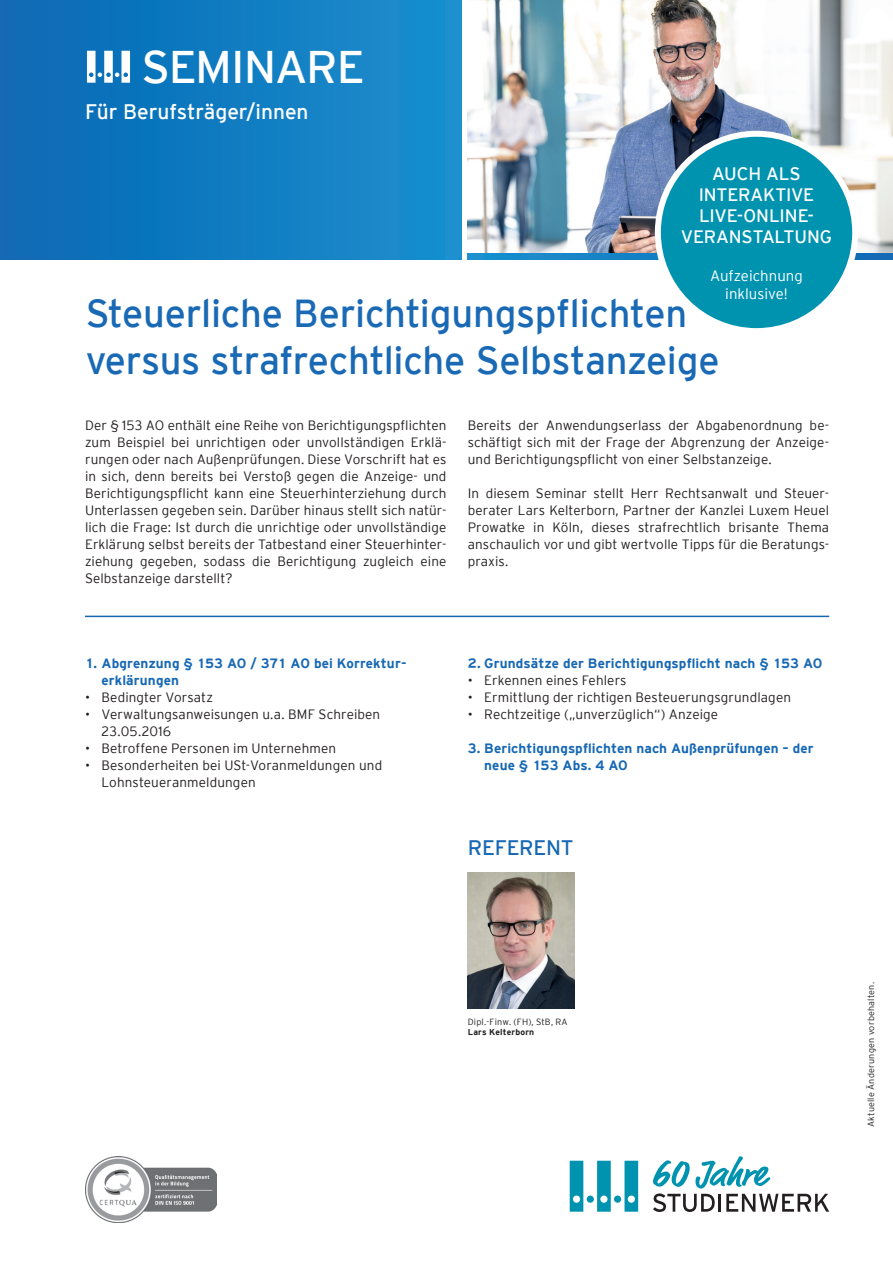
<style>
.page{position:relative;width:893px;height:1263px;background:#fff}
.page>*{position:absolute;margin:0;border:0;box-sizing:border-box;transform-origin:0 0}
.Titelseite_Klassifiz{font:45.6px "Interstate Plus";letter-spacing:-.03em;color:#fff}
.t1{font:39px/46.8px "Interstate Plus";letter-spacing:-.01em;color:#1768b4}
.Titelseite_Beruf{font:21px "Interstate Plus";letter-spacing:-.005em;color:#fff}
.Subline_Versalien_Be{font:21px "Interstate Plus";letter-spacing:-.01em;color:#1768b4}
.t2{font:18px/21px "Interstate Plus";letter-spacing:-.01em;color:#fff;text-align:center}
.t3{font:300 15px/18px "Interstate Plus";color:#fff;text-align:center}
.Copy_NEG_9{font:300 13.5px/17px "Interstate Plus";letter-spacing:.005em;color:#231f20;text-align:justify}
.Subline_Versalien_Be-2{font:300 13.5px/17px "Interstate Plus";letter-spacing:.005em;color:#231f20}
.Subline_Versalien_Be-3{font:700 13.5px/17px "Interstate Plus";letter-spacing:.01em;color:#1768b4}
.Copy_POS_9{font:300 9px "Interstate Plus";letter-spacing:.02em;color:#231f20}
.Copy_POS_9-2{font:700 8.55px "Interstate Plus";letter-spacing:.025em;color:#231f20}
</style>
<div class="page">
<div style="left:0;top:0;width:461px;height:259px;background:linear-gradient(to right,#0b68b3,#188fcf)"></div>
<img style="left:468px;top:0;width:425px;height:253px">
<svg style="left:468px;top:253px;width:425px;height:6px"></svg>
<svg style="left:87px;top:51px;width:43px;height:32px"></svg>
<img style="left:85px;top:1156px;width:131px;height:67px">
<div style="left:658px;top:134px;width:197px;height:197px;background:#0093b0;border-radius:50%"></div>
<div style="left:655px;top:131px;width:203px;height:203px;border:6px solid #fff;border-radius:50%"></div>
<hr style="left:85px;top:616px;width:744px;height:1px;background:#1768b4">
<div style="left:587px;top:1195px;width:7px;height:8px;background:#0093b0;border-radius:50%"></div>
<svg style="left:624px;top:1161px;width:14px;height:51px"></svg>
<svg style="left:570px;top:1161px;width:13px;height:51px"></svg>
<svg style="left:597px;top:1161px;width:14px;height:51px"></svg>
<div style="left:614px;top:1195px;width:7px;height:8px;background:#0093b0;border-radius:50%"></div>
<svg style="left:653px;top:1156px;width:176px;height:56px"></svg>
<img style="left:468px;top:873px;width:106px;height:136px">
<p class="Titelseite_Klassifiz" style="left:141px;top:41px;width:225px">SEMINARE</p>
<p class="Titelseite_Beruf" style="left:85px;top:100px;width:225px">Für Berufsträger/innen</p>
<p class="t2" style="left:681px;top:163px;width:153px">AUCH ALS<br>INTERAKTIVE<br>LIVE-ONLINE-<br>VERANSTALTUNG</p>
<p class="t3" style="left:710px;top:266px;width:94px">Aufzeichnung inklusive!</p>
<h2 class="t1" style="left:85px;top:290px;width:636px">Steuerliche Berichtigungspflichten versus strafrechtliche Selbstanzeige</h2>
<p class="Copy_NEG_9" style="left:468px;top:416px;width:363px">Bereits der Anwendungserlass der Abgabenordnung be&shy;schäftigt sich mit der Frage der Abgrenzung der Anzeige&shy;und Berichtigungspflicht von einer Selbstanzeige.</p>
<p class="Copy_NEG_9" style="left:468px;top:484px;width:363px">In diesem Seminar stellt Herr Rechtsanwalt und Steuer&shy;berater Lars Kelterborn, Partner der Kanzlei Luxem Heuel Prowatke in Köln, dieses strafrechtlich brisante Thema anschaulich vor und gibt wertvolle Tipps für die Beratungs&shy;praxis.</p>
<p class="Copy_NEG_9" style="left:85px;top:416px;width:363px">Der § 153 AO enthält eine Reihe von Berichtigungspflichten zum Beispiel bei unrichtigen oder unvollständigen Erklä&shy;rungen oder nach Außenprüfungen. Diese Vorschrift hat es in sich, denn bereits bei Verstoß gegen die Anzeige- und Berichtigungspflicht kann eine Steuerhinterziehung durch Unterlassen gegeben sein. Darüber hinaus stellt sich natür&shy;lich die Frage: Ist durch die unrichtige oder unvollständige Erklärung selbst bereits der Tatbestand einer Steuerhinter&shy;ziehung gegeben, sodass die Berichtigung zugleich eine Selbstanzeige darstellt?</p>
<p class="Subline_Versalien_Be-3" style="left:102px;top:654px;width:306px;text-indent:-16px">1. Abgrenzung § 153 AO / 371 AO bei Korrektur&shy;erklärungen</p>
<p class="Subline_Versalien_Be-2" style="left:85px;top:688px;width:130px">• Bedingter Vorsatz</p>
<p class="Subline_Versalien_Be-2" style="left:102px;top:705px;width:280px;text-indent:-16px">• Verwaltungsanweisungen u.a. BMF Schreiben<br>23.05.2016</p>
<p class="Subline_Versalien_Be-2" style="left:85px;top:739px;width:253px">• Betroffene Personen im Unternehmen</p>
<p class="Subline_Versalien_Be-2" style="left:102px;top:756px;width:282px;text-indent:-16px">• Besonderheiten bei USt-Voranmeldungen und<br>Lohnsteueranmeldungen</p>
<p class="Subline_Versalien_Be-3" style="left:468px;top:654px;width:356px">2. Grundsätze der Berichtigungspflicht nach § 153 AO</p>
<p class="Subline_Versalien_Be-2" style="left:468px;top:671px;width:160px">• Erkennen eines Fehlers</p>
<p class="Subline_Versalien_Be-2" style="left:468px;top:688px;width:325px">• Ermittlung der richtigen Besteuerungsgrundlagen</p>
<p class="Subline_Versalien_Be-2" style="left:468px;top:705px;width:252px">• Rechtzeitige („unverzüglich“) Anzeige</p>
<p class="Subline_Versalien_Be-3" style="left:484px;top:739px;width:331px;text-indent:-16px">3. Berichtigungspflichten nach Außenprüfungen – der neue § 153 Abs. 4 AO</p>
<p class="Subline_Versalien_Be" style="left:468px;top:835px;width:107px">REFERENT</p>
<p class="Copy_POS_9" style="left:468px;top:1016px;width:101px">Dipl.-Finw. (FH), StB, RA</p>
<p class="Copy_POS_9-2" style="left:468px;top:1027px;width:68px">Lars Kelterborn</p>
<p class="Copy_POS_9" style="left:866px;top:1127px;width:146px;rotate:-90deg">Aktuelle Änderungen vorbehalten.</p>
</div>
